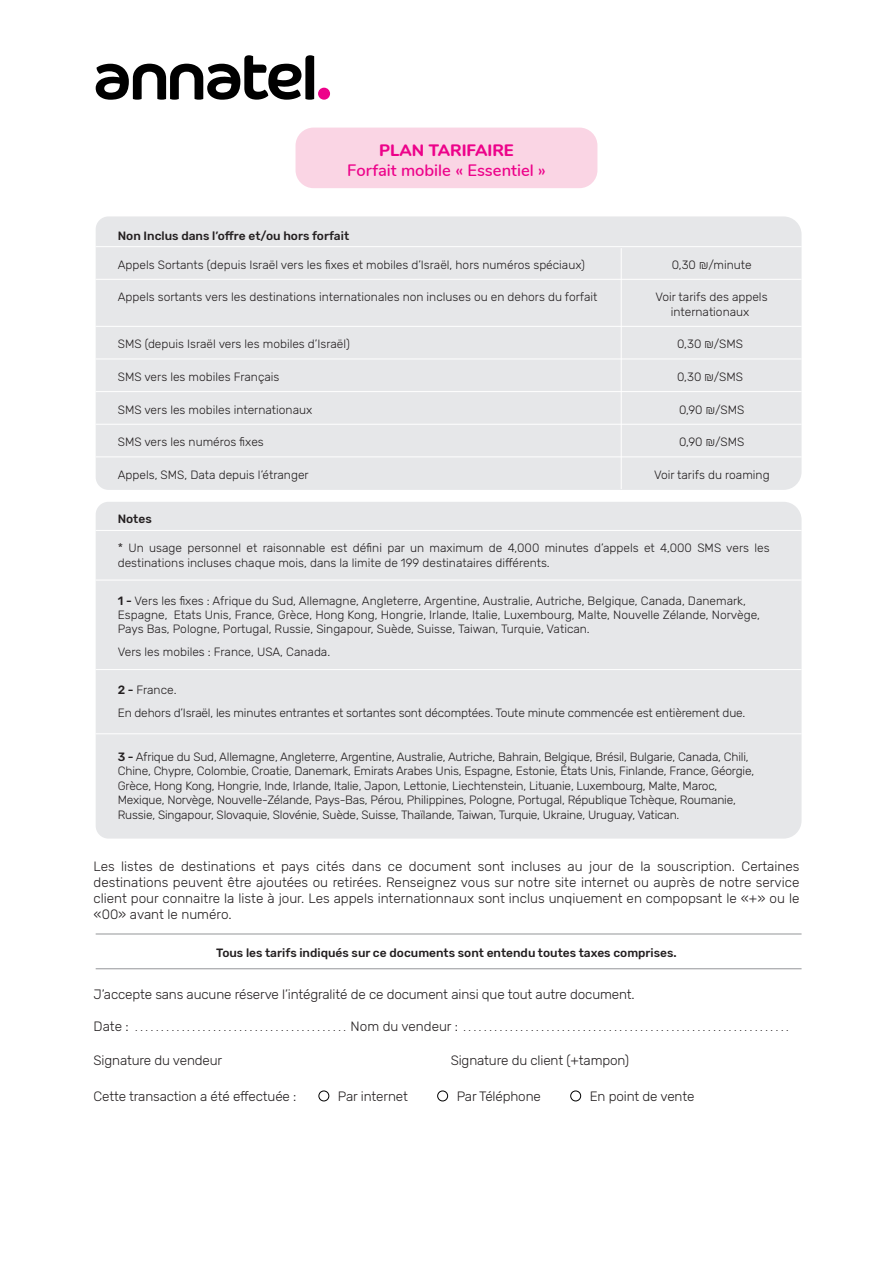
<style>
.page{position:relative;width:893px;height:1263px;background:#fff}
.page>*{position:absolute;margin:0;border:0;box-sizing:border-box;transform-origin:0 0}
.t1{font:600 16.5px "Nunito";color:#ed028a}
.t2{font:800 16.5px "Nunito";color:#ed028a}
.t3{font:300 13.5px/16.2px "Rubik";letter-spacing:-.01em;color:#231f20;text-align:justify}
.t4{font:300 12px/14.4px "Rubik";color:#231f20}
.t5{font:500 12px "Rubik";color:#231f20}
.t6{font:300 10.5px "Rubik";color:#231f20}
.s1{font-weight:500}
.s2{font-size:13.5px}
</style>
<div class="page">
<svg style="left:96px;top:55px;width:218px;height:45px"></svg>
<div style="left:318px;top:88px;width:12px;height:12px;background:#ed028a;border-radius:50%"></div>
<div style="left:96px;top:216px;width:705px;height:274px;background:#e6e7e9"></div>
<div style="left:96px;top:502px;width:705px;height:336px;background:#e6e7e9"></div>
<hr style="left:96px;top:246px;width:705px;height:1px;background:#fff">
<hr style="left:96px;top:530px;width:705px;height:1px;background:#fff">
<hr style="left:96px;top:279px;width:705px;height:1px;background:#fff">
<hr style="left:96px;top:580px;width:705px;height:1px;background:#fff">
<hr style="left:96px;top:669px;width:705px;height:1px;background:#fff">
<hr style="left:96px;top:733px;width:705px;height:1px;background:#fff">
<hr style="left:96px;top:968px;width:705px;height:1px;background:#939598">
<hr style="left:96px;top:934px;width:705px;height:1px;background:#939598">
<hr style="left:96px;top:326px;width:705px;height:1px;background:#fff">
<hr style="left:96px;top:359px;width:705px;height:1px;background:#fff">
<hr style="left:96px;top:391px;width:705px;height:1px;background:#fff">
<hr style="left:96px;top:424px;width:705px;height:1px;background:#fff">
<hr style="left:96px;top:456px;width:705px;height:1px;background:#fff">
<hr style="left:621px;top:248px;width:1px;height:241px;background:#fff">
<div style="left:296px;top:128px;width:301px;height:60px;background:#fad5e4;border-radius:18px"></div>
<div style="left:318px;top:1090px;width:11px;height:11px;border:1px solid #000;border-radius:50%"></div>
<div style="left:437px;top:1090px;width:11px;height:11px;border:1px solid #000;border-radius:50%"></div>
<div style="left:570px;top:1090px;width:11px;height:11px;border:1px solid #000;border-radius:50%"></div>
<h1 class="t2" style="left:379px;top:138px;width:136px">PLAN TARIFAIRE</h1>
<h1 class="t1" style="left:347px;top:158px;width:200px">Forfait mobile « Essentiel »</h1>
<p class="t5" style="left:118px;top:228px;width:233px">Non Inclus dans l’offre et/ou hors forfait</p>
<p class="t4" style="left:118px;top:258px;width:469px">Appels Sortants (depuis Israël vers les fixes et mobiles d’Israël, hors numéros spéciaux)</p>
<p class="t4" style="left:118px;top:290px;width:481px">Appels sortants vers les destinations internationales non incluses ou en dehors du forfait</p>
<p class="t4" style="left:118px;top:337px;width:234px">SMS (depuis Israël vers les mobiles d’Israël)</p>
<p class="t4" style="left:118px;top:370px;width:163px">SMS vers les mobiles Français</p>
<p class="t4" style="left:118px;top:402px;width:196px">SMS vers les mobiles internationaux</p>
<p class="t4" style="left:118px;top:435px;width:147px">SMS vers les numéros fixes</p>
<p class="t4" style="left:118px;top:468px;width:192px">Appels, SMS, Data depuis l’étranger</p>
<p class="t5" style="left:118px;top:512px;width:36px">Notes</p>
<p class="t4" style="left:672px;top:258px;width:81px">0,30 ₪/minute</p>
<p class="t4" style="left:655px;top:290px;width:114px;text-align:center">Voir tarifs des appels internationaux</p>
<p class="t4" style="left:677px;top:337px;width:67px">0,30 ₪/SMS</p>
<p class="t4" style="left:677px;top:370px;width:67px">0,30 ₪/SMS</p>
<p class="t4" style="left:679px;top:402px;width:67px">0,90 ₪/SMS</p>
<p class="t4" style="left:679px;top:435px;width:67px">0,90 ₪/SMS</p>
<p class="t4" style="left:654px;top:468px;width:117px">Voir tarifs du roaming</p>
<p class="t4" style="left:118px;top:541px;width:653px">* Un usage personnel et raisonnable est défini par un maximum de 4,000 minutes d’appels et 4,000 SMS vers les destinations incluses chaque mois, dans la limite de 199 destinataires différents.</p>
<p class="t4" style="left:118px;top:593px;width:644px"><span class="s1">1 -</span> Vers les fixes : Afrique du Sud, Allemagne, Angleterre, Argentine, Australie, Autriche, Belgique, Canada, Danemark,<br>Espagne, Etats Unis, France, Grèce, Hong Kong, Hongrie, Irlande, Italie, Luxembourg, Malte, Nouvelle Zélande, Norvège,<br>Pays Bas, Pologne, Portugal, Russie, Singapour, Suède, Suisse, Taiwan, Turquie, Vatican.</p>
<p class="t4" style="left:118px;top:645px;width:214px">Vers les mobiles : France, USA, Canada.</p>
<p class="t4" style="left:118px;top:679px;width:629px;line-height:23px"><span class="s1">2 -</span> France.<br>En dehors d’Israël, les minutes entrantes et sortantes sont décomptées. Toute minute commencée est entièrement due.</p>
<p class="t4" style="left:118px;top:750px;width:638px"><span class="s1">3 -</span> Afrique du Sud, Allemagne, Angleterre, Argentine, Australie, Autriche, Bahrain, Belgique, Brésil, Bulgarie, Canada, Chili, Chine, Chypre, Colombie, Croatie, Danemark, Emirats Arabes Unis, Espagne, Estonie, États Unis, Finlande, France, Géorgie, Grèce, Hong Kong, Hongrie, Inde, Irlande, Italie, Japon, Lettonie, Liechtenstein, Lituanie, Luxembourg, Malte, Maroc, Mexique, Norvège, Nouvelle-Zélande, Pays-Bas, Pérou, Philippines, Pologne, Portugal, République Tchèque, Roumanie, Russie, Singapour, Slovaquie, Slovénie, Suède, Suisse, Thaïlande, Taiwan, Turquie, Ukraine, Uruguay, Vatican.</p>
<p class="t3" style="left:94px;top:858px;width:707px">Les listes de destinations et pays cités dans ce document sont incluses au jour de la souscription. Certaines destinations peuvent être ajoutées ou retirées. Renseignez vous sur notre site internet ou auprès de notre service client pour connaitre la liste à jour. Les appels internationnaux sont inclus unqiuement en compopsant le «+» ou le «00» avant le numéro.</p>
<p class="t5" style="left:216px;top:946px;width:462px">Tous les tarifs indiqués sur ce documents sont entendu toutes taxes comprises.</p>
<p class="t3" style="left:94px;top:987px;width:543px">J’accepte sans aucune réserve l’intégralité de ce document ainsi que tout autre document.</p>
<p class="t6" style="left:94px;top:1022px;width:691px"><span class="s2">Date :</span> . . . . . . . . . . . . . . . . . . . . . . . . . . . . . . . . . . . . . . . . <span class="s2">Nom du vendeur :</span> . . . . . . . . . . . . . . . . . . . . . . . . . . . . . . . . . . . . . . . . . . . . . . . . . . . . . . . . . . . . . .</p>
<p class="t3" style="left:94px;top:1052px;width:130px">Signature du vendeur</p>
<p class="t3" style="left:94px;top:1088px;width:204px">Cette transaction a été effectuée :</p>
<p class="t3" style="left:451px;top:1052px;width:180px">Signature du client (+tampon)</p>
<p class="t3" style="left:338px;top:1088px;width:71px">Par internet</p>
<p class="t3" style="left:457px;top:1088px;width:86px">Par Téléphone</p>
<p class="t3" style="left:590px;top:1088px;width:106px">En point de vente</p>
</div>
